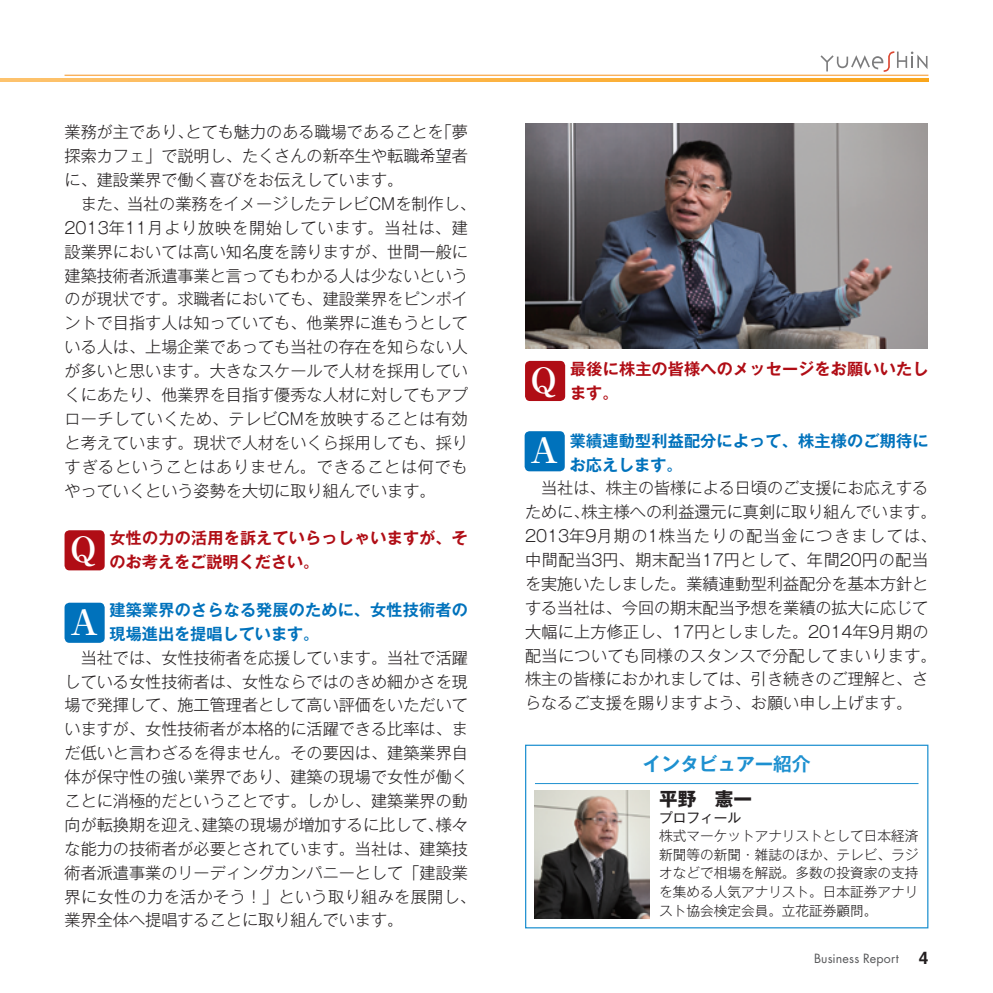
<style>
.page{position:relative;width:993px;height:993px;background:#fff}
.page>*{position:absolute;margin:0;border:0;box-sizing:border-box;transform-origin:0 0}
.t1{font:700 34.65px "Ryumin Pr 5";color:#fff}
.t2{font:700 18.55px "Gothic MB101 Pr 6 De";color:#1d90d0}
.t3{font:700 18.55px "Gothic MB101 Pr 6";color:#231f20}
.t4{font:300 16.1px/23.8px "Gothic MB101 Pr 6";color:#231f20}
.t5{font:700 16.1px/23.8px "Gothic MB101 Pr 6 De";letter-spacing:.01em;color:#0072bc}
.t6{font:700 16.1px/23.8px "Gothic MB101 Pr 6 De";letter-spacing:.01em;color:#b00d15}
.t7{font:300 13.65px/18.6px "Gothic MB101 Pr 6";color:#231f20;text-align:justify}
.t8{font:13.65px "Gothic MB101 Pr 6";color:#231f20}
.t9{font:12.42px "Futura";letter-spacing:.015em;color:#57585a}
.s1{font-family:"Helvetica";font-weight:700;font-size:17.32px;color:#231f20}
</style>
<div class="page">
<div style="left:525px;top:744px;width:403px;height:184px;border:1px solid #1d90d0"></div>
<hr style="left:535px;top:782px;width:383px;height:1px;background:#1d90d0">
<img style="left:535px;top:790px;width:114px;height:128px">
<div style="left:64px;top:530px;width:41px;height:40px;background:#b00d15;border-radius:5px"></div>
<div style="left:525px;top:361px;width:40px;height:40px;background:#b00d15;border-radius:5px"></div>
<div style="left:64px;top:602px;width:41px;height:40px;background:#0072bc;border-radius:5px"></div>
<div style="left:524px;top:431px;width:40px;height:40px;background:#0072bc;border-radius:5px"></div>
<img style="left:525px;top:123px;width:401px;height:225px">
<svg style="left:820px;top:51px;width:107px;height:21px"></svg>
<hr style="left:64px;top:75px;width:864px;height:1px;background:#f7931d">
<svg style="left:0;top:78px;width:928px;height:4px"></svg>
<p class="t4" style="left:64px;top:119px;width:413px">業務が主であり、とても魅力のある職場であることを「夢探索カフェ」で説明し、たくさんの新卒生や転職希望者に、建設業界で働く喜びをお伝えしています。<br>　また、当社の業務をイメージしたテレビCMを制作し、<br>2013年11月より放映を開始しています。当社は、建設業界においては高い知名度を誇りますが、世間一般に建築技術者派遣事業と言ってもわかる人は少ないというのが現状です。求職者においても、建設業界をピンポイントで目指す人は知っていても、他業界に進もうとしている人は、上場企業であっても当社の存在を知らない人が多いと思います。大きなスケールで人材を採用していくにあたり、他業界を目指す優秀な人材に対してもアプローチしていくため、テレビCMを放映することは有効と考えています。現状で人材をいくら採用しても、採りすぎるということはありません。できることは何でもやっていくという姿勢を大切に取り組んでいます。</p>
<p class="t6" style="left:110px;top:525px;width:359px">女性の力の活用を訴えていらっしゃいますが、そのお考えをご説明ください。</p>
<p class="t5" style="left:110px;top:597px;width:359px">建築業界のさらなる発展のために、女性技術者の現場進出を提唱しています。</p>
<p class="t4" style="left:64px;top:644px;width:413px">　当社では、女性技術者を応援しています。当社で活躍している女性技術者は、女性ならではのきめ細かさを現場で発揮して、施工管理者として高い評価をいただいていますが、女性技術者が本格的に活躍できる比率は、まだ低いと言わざるを得ません。その要因は、建築業界自体が保守性の強い業界であり、建築の現場で女性が働くことに消極的だということです。しかし、建築業界の動向が転換期を迎え、建築の現場が増加するに比して、様々な能力の技術者が必要とされています。当社は、建築技術者派遣事業のリーディングカンパニーとして「建設業界に女性の力を活かそう！」という取り組みを展開し、業界全体へ提唱することに取り組んでいます。</p>
<h1 class="t1" style="left:70px;top:521px;width:28px">Q</h1>
<h1 class="t1" style="left:70px;top:594px;width:30px">A</h1>
<p class="t6" style="left:570px;top:356px;width:360px">最後に株主の皆様へのメッセージをお願いいたします。</p>
<p class="t5" style="left:569px;top:428px;width:360px">業績連動型利益配分によって、株主様のご期待にお応えします。</p>
<p class="t4" style="left:525px;top:475px;width:413px;text-indent:16px">当社は、株主の皆様による日頃のご支援にお応えするために、株主様への利益還元に真剣に取り組んでいます。<br>2013年9月期の1株当たりの配当金につきましては、中間配当3円、期末配当17円として、年間20円の配当を実施いたしました。業績連動型利益配分を基本方針とする当社は、今回の期末配当予想を業績の拡大に応じて大幅に上方修正し、17円としました。2014年9月期の配当についても同様のスタンスで分配してまいります。株主の皆様におかれましては、引き続きのご理解と、さらなるご支援を賜りますよう、お願い申し上げます。</p>
<h1 class="t1" style="left:530px;top:352px;width:28px">Q</h1>
<h1 class="t1" style="left:530px;top:422px;width:30px">A</h1>
<p class="t2" style="left:642px;top:748px;width:169px">インタビュアー紹介</p>
<p class="t3" style="left:659px;top:783px;width:95px">平野　憲一</p>
<p class="t8" style="left:659px;top:805px;width:83px">プロフィール</p>
<p class="t7" style="left:659px;top:825px;width:261px">株式マーケットアナリストとして日本経済新聞等の新聞・雑誌のほか、テレビ、ラジオなどで相場を解説。多数の投資家の支持を集める人気アナリスト。日本証券アナリスト協会検定会員。立花証券顧問。</p>
<p class="t9" style="left:813px;top:949px;width:116px">Business Report <span class="s1">4</span></p>
</div>
